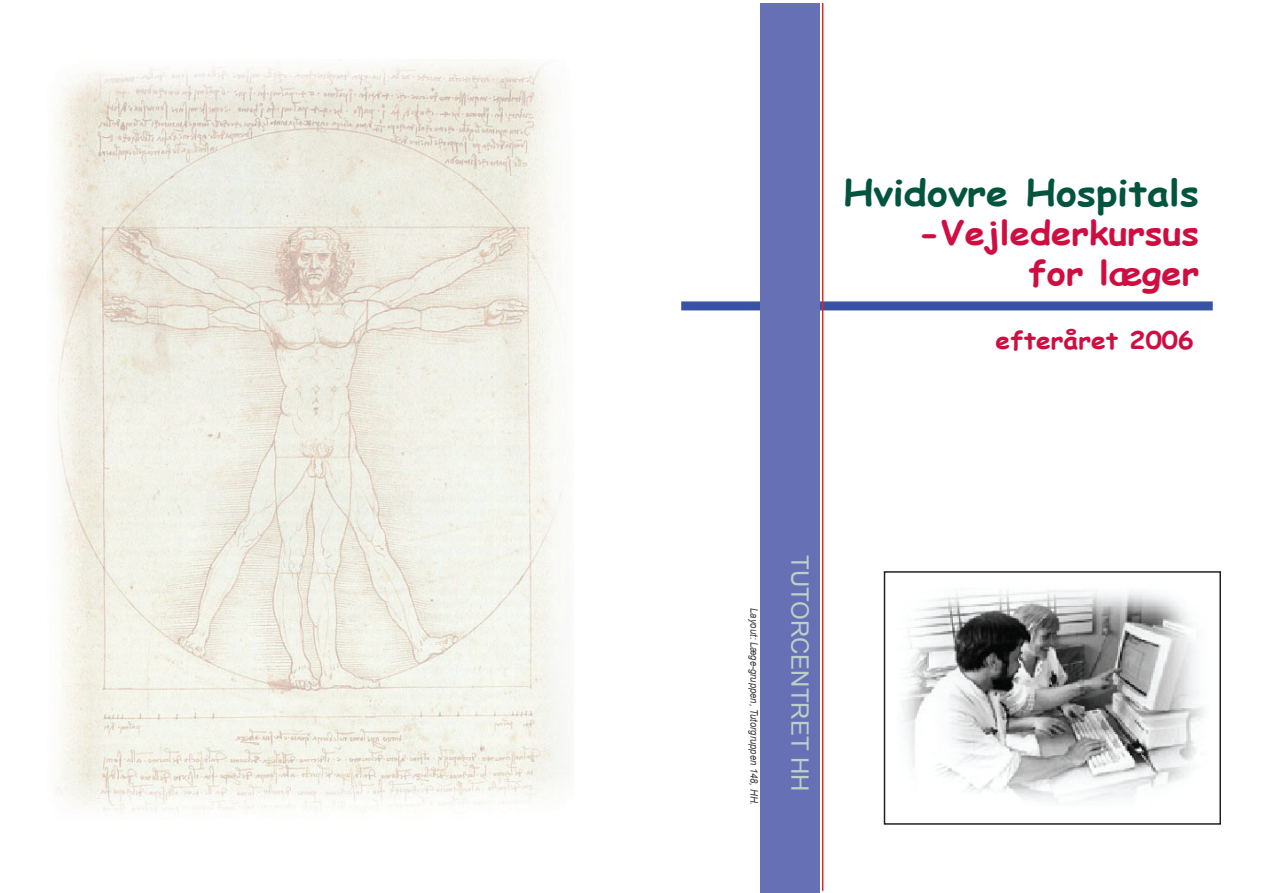
<style>
.page{position:relative;width:1263px;height:893px;background:#fff}
.page>*{position:absolute;margin:0;border:0;box-sizing:border-box;transform-origin:0 0}
.t1{font:700 36px "Comic Sans MS";color:#01543e;scale:1.1 1}
.t2{font:700 33px/39.6px "Comic Sans MS";color:#cf0d41;text-align:right;scale:1.1 1}
.t3{font:24px "Arial";color:#bcd0c8}
.t4{font:700 24px "Comic Sans MS";color:#cf0d41;scale:1.1 1}
.t5{font:italic 10.5px "Arial";color:#3e3d3c;scale:.9 1}
</style>
<div class="page">
<div style="left:681px;top:301px;width:532px;height:9px;background:#3853a3"></div>
<img style="left:902px;top:590px;width:303px;height:211px">
<div style="left:884px;top:571px;width:337px;height:254px;border:2px solid #231f20"></div>
<img style="left:54px;top:61px;width:511px;height:751px">
<div style="left:760px;top:4px;width:60px;height:889px;background:#6671b5"></div>
<hr style="left:822px;top:3px;width:1px;height:888px;background:#ee1f23">
<h1 class="t1" style="left:843px;top:166px;width:325px">Hvidovre Hospitals</h1>
<h2 class="t2" style="left:918px;top:212px;width:257px">-Vejlederkursus for læger</h2>
<h3 class="t4" style="left:995px;top:323px;width:182px">efteråret 2006</h3>
<p class="t5" style="left:761px;top:608px;width:220px;rotate:90deg">Layout: Læge-gruppen, Tutorgruppen 148, HH.</p>
<h3 class="t3" style="left:816px;top:555px;width:238px;rotate:90deg">TUTORCENTRET HH</h3>
</div>
